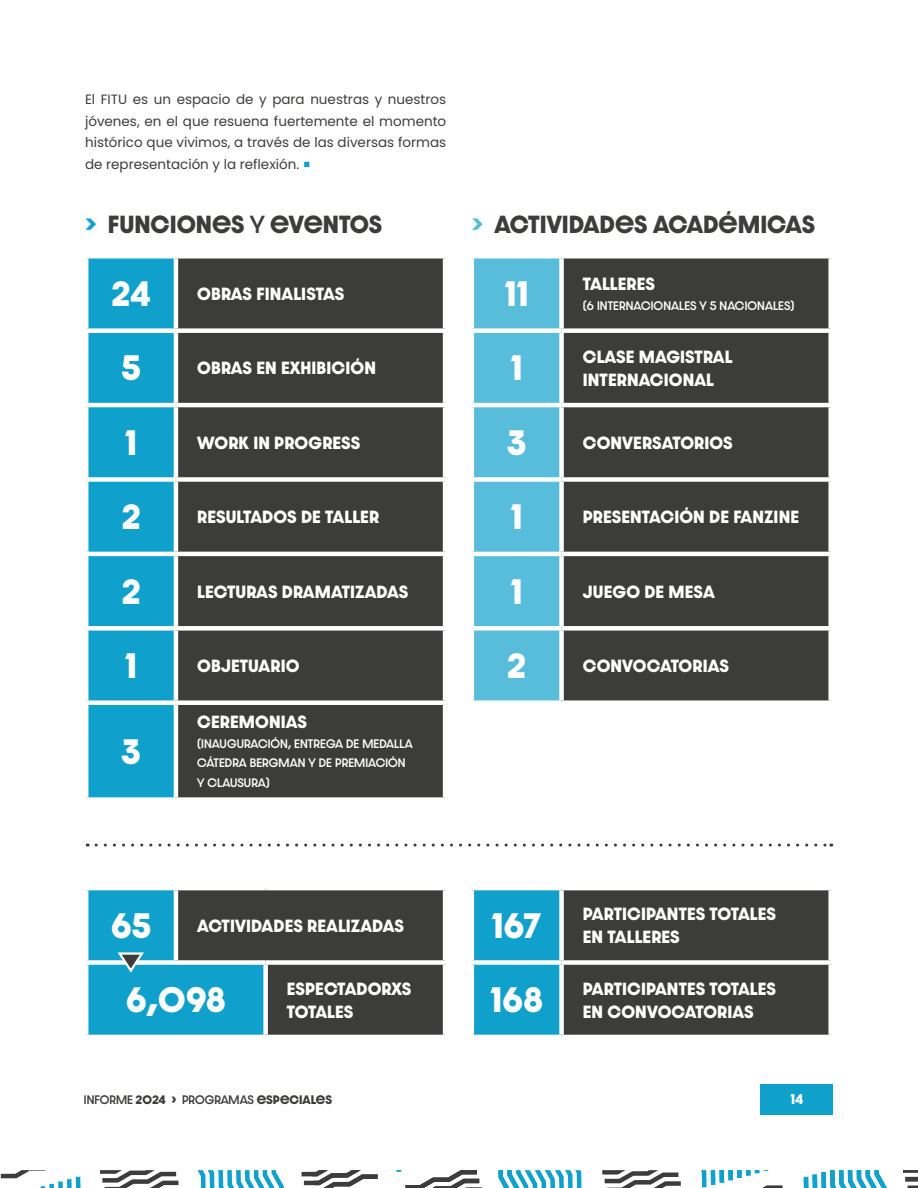
<style>
.page{position:relative;width:918px;height:1188px;background:#fff}
.page>*{position:absolute;margin:0;border:0;box-sizing:border-box;transform-origin:0 0}
.t1{font:700 30px "Dazzle Unicase";letter-spacing:.01em;color:#fff}
.t2{font:700 21px "Dazzle Unicase";color:#3c3c3b}
.t3{font:700 15px/22.8px "Dazzle Unicase";letter-spacing:.01em;color:#fff}
.t4{font:13.5px/21.8px "Poppins";color:#3c3c3b;text-align:justify}
.t5{font:700 12px "Dazzle Unicase";color:#fff}
.t6{font:500 10.5px/19.5px "Dazzle Unicase";letter-spacing:.01em;color:#fff}
.t7{font:500 10.5px "Dazzle Unicase";color:#3c3c3b}
.s1{font-family:"Montserrat";font-weight:100;color:#0fa1cb}
.s2{color:#0fa1cb}
.s3{font-weight:500}
.s4{color:#57bddb}
.s5{font-weight:700}
</style>
<div class="page">
<svg style="left:198px;top:1170px;width:86px;height:18px"></svg>
<div style="left:67px;top:1179px;width:5px;height:9px;background:#0fa1cb"></div>
<hr style="left:76px;top:1177px;width:4px;height:11px;background:#0fa1cb">
<svg style="left:100px;top:1170px;width:78px;height:18px"></svg>
<svg style="left:1px;top:1170px;width:62px;height:18px"></svg>
<hr style="left:813px;top:1174px;width:4px;height:14px;background:#52bad8">
<svg style="left:602px;top:1170px;width:79px;height:18px"></svg>
<svg style="left:397px;top:1170px;width:85px;height:18px"></svg>
<svg style="left:498px;top:1170px;width:84px;height:18px"></svg>
<svg style="left:302px;top:1170px;width:76px;height:18px"></svg>
<hr style="left:804px;top:1177px;width:4px;height:11px;background:#0fa1cb">
<div style="left:812px;top:1175px;width:5px;height:13px;background:#0fa1cb"></div>
<svg style="left:821px;top:1170px;width:66px;height:18px"></svg>
<svg style="left:908px;top:1181px;width:10px;height:7px"></svg>
<hr style="left:905px;top:1177px;width:13px;height:4px;background:#3c3c3c">
<hr style="left:903px;top:1170px;width:15px;height:3px;background:#3c3c3c">
<div style="left:719px;top:1170px;width:5px;height:13px;background:#0fa1cb"></div>
<div style="left:728px;top:1170px;width:5px;height:10px;background:#0fa1cb"></div>
<div style="left:737px;top:1170px;width:5px;height:8px;background:#0fa1cb"></div>
<svg style="left:746px;top:1170px;width:22px;height:6px"></svg>
<svg style="left:763px;top:1186px;width:19px;height:2px"></svg>
<svg style="left:701px;top:1170px;width:14px;height:17px"></svg>
<div style="left:761px;top:1084px;width:72px;height:30px;background:#0fa1cb"></div>
<div style="left:88px;top:259px;width:86px;height:538px;background:#0fa1cb"></div>
<div style="left:178px;top:259px;width:265px;height:538px;background:#3c3c3b"></div>
<div style="left:84px;top:328px;width:92px;height:5px;background:#fff"></div>
<div style="left:176px;top:328px;width:271px;height:5px;background:#fff"></div>
<hr style="left:84px;top:403px;width:92px;height:4px;background:#fff">
<hr style="left:176px;top:403px;width:271px;height:4px;background:#fff">
<div style="left:84px;top:477px;width:92px;height:5px;background:#fff"></div>
<div style="left:176px;top:477px;width:271px;height:5px;background:#fff"></div>
<hr style="left:84px;top:552px;width:92px;height:4px;background:#fff">
<hr style="left:176px;top:552px;width:271px;height:4px;background:#fff">
<div style="left:84px;top:626px;width:92px;height:5px;background:#fff"></div>
<div style="left:176px;top:626px;width:271px;height:5px;background:#fff"></div>
<div style="left:84px;top:700px;width:92px;height:5px;background:#fff"></div>
<div style="left:176px;top:700px;width:271px;height:5px;background:#fff"></div>
<svg style="left:474px;top:890px;width:354px;height:145px;background:#32555e"></svg>
<div style="left:470px;top:960px;width:92px;height:5px;background:#fff"></div>
<div style="left:559px;top:890px;width:5px;height:70px;background:#fff"></div>
<div style="left:562px;top:960px;width:271px;height:5px;background:#fff"></div>
<div style="left:559px;top:965px;width:5px;height:70px;background:#fff"></div>
<div style="left:474px;top:259px;width:85px;height:441px;background:#57bddb"></div>
<div style="left:564px;top:259px;width:264px;height:441px;background:#3c3c3b"></div>
<div style="left:470px;top:328px;width:92px;height:5px;background:#fff"></div>
<div style="left:562px;top:328px;width:271px;height:5px;background:#fff"></div>
<hr style="left:470px;top:403px;width:92px;height:4px;background:#fff">
<hr style="left:562px;top:403px;width:271px;height:4px;background:#fff">
<div style="left:470px;top:477px;width:92px;height:5px;background:#fff"></div>
<div style="left:562px;top:477px;width:271px;height:5px;background:#fff"></div>
<hr style="left:470px;top:552px;width:92px;height:4px;background:#fff">
<hr style="left:562px;top:552px;width:271px;height:4px;background:#fff">
<div style="left:470px;top:626px;width:92px;height:5px;background:#fff"></div>
<div style="left:562px;top:626px;width:271px;height:5px;background:#fff"></div>
<svg style="left:96px;top:844px;width:736px;height:3px"></svg>
<svg style="left:86px;top:888px;width:359px;height:149px;background:#3d6e7c"></svg>
<p class="t4" style="left:85px;top:88px;width:363px">El FITU es un espacio de y para nuestras y nuestros jóvenes, en el que resuena fuertemente el momento histórico que vivimos, a través de las diversas formas de representación y la reflexión. <span class="s1">■</span></p>
<h2 class="t2" style="left:85px;top:208px;width:299px"><span class="s2">&gt;</span> FUNCIONES <span class="s3">Y</span> EVENTOS</h2>
<h2 class="t2" style="left:472px;top:208px;width:345px"><span class="s4">&gt;</span> ACTIVIDADES ACADÉMICAS</h2>
<h1 class="t1" style="left:111px;top:270px;width:41px">24</h1>
<p class="t3" style="left:197px;top:282px;width:149px">OBRAS FINALISTAS</p>
<h1 class="t1" style="left:505px;top:270px;width:25px">11</h1>
<p class="t3" style="left:583px;top:272px;width:74px">TALLERES</p>
<p class="t6" style="left:583px;top:296px;width:213px">(6 INTERNACIONALES Y 5 NACIONALES)</p>
<h1 class="t1" style="left:121px;top:345px;width:21px">5</h1>
<p class="t3" style="left:197px;top:357px;width:180px">OBRAS EN EXHIBICIÓN</p>
<h1 class="t1" style="left:511px;top:345px;width:13px">1</h1>
<p class="t3" style="left:583px;top:345px;width:151px">CLASE MAGISTRAL<br>INTERNACIONAL</p>
<h1 class="t1" style="left:125px;top:419px;width:13px">1</h1>
<p class="t3" style="left:197px;top:431px;width:165px">WORK IN PROGRESS</p>
<h1 class="t1" style="left:507px;top:419px;width:21px">3</h1>
<p class="t3" style="left:583px;top:431px;width:151px">CONVERSATORIOS</p>
<h1 class="t1" style="left:121px;top:493px;width:21px">2</h1>
<p class="t3" style="left:197px;top:505px;width:183px">RESULTADOS DE TALLER</p>
<h1 class="t1" style="left:511px;top:493px;width:13px">1</h1>
<p class="t3" style="left:583px;top:505px;width:218px">PRESENTACIÓN DE FANZINE</p>
<h1 class="t1" style="left:121px;top:568px;width:21px">2</h1>
<p class="t3" style="left:197px;top:580px;width:213px">LECTURAS DRAMATIZADAS</p>
<h1 class="t1" style="left:511px;top:568px;width:13px">1</h1>
<p class="t3" style="left:583px;top:580px;width:134px">JUEGO DE MESA</p>
<h1 class="t1" style="left:125px;top:642px;width:13px">1</h1>
<p class="t3" style="left:197px;top:654px;width:104px">OBJETUARIO</p>
<h1 class="t1" style="left:507px;top:642px;width:21px">2</h1>
<p class="t3" style="left:583px;top:654px;width:148px">CONVOCATORIAS</p>
<h1 class="t1" style="left:121px;top:728px;width:21px">3</h1>
<p class="t3" style="left:197px;top:711px;width:111px">CEREMONIAS</p>
<p class="t6" style="left:197px;top:734px;width:217px">(INAUGURACIÓN, ENTREGA DE MEDALLA<br>CÁTEDRA BERGMAN Y DE PREMIACIÓN<br>Y CLAUSURA)</p>
<h1 class="t1" style="left:111px;top:902px;width:42px">65</h1>
<p class="t3" style="left:197px;top:914px;width:208px">ACTIVIDADES REALIZADAS</p>
<h1 class="t1" style="left:492px;top:902px;width:51px">167</h1>
<p class="t3" style="left:583px;top:903px;width:195px">PARTICIPANTES TOTALES<br>EN TALLERES</p>
<h1 class="t1" style="left:126px;top:976px;width:101px">6,098</h1>
<p class="t3" style="left:287px;top:977px;width:126px">ESPECTADORXS<br>TOTALES</p>
<h1 class="t1" style="left:490px;top:976px;width:54px">168</h1>
<p class="t3" style="left:583px;top:977px;width:195px">PARTICIPANTES TOTALES<br>EN CONVOCATORIAS</p>
<p class="t7" style="left:84px;top:1092px;width:250px">INFORME <span class="s5">2024 ›</span> PROGRAMAS <span class="s5">ESPECIALES</span></p>
<p class="t5" style="left:790px;top:1090px;width:15px">14</p>
</div>
